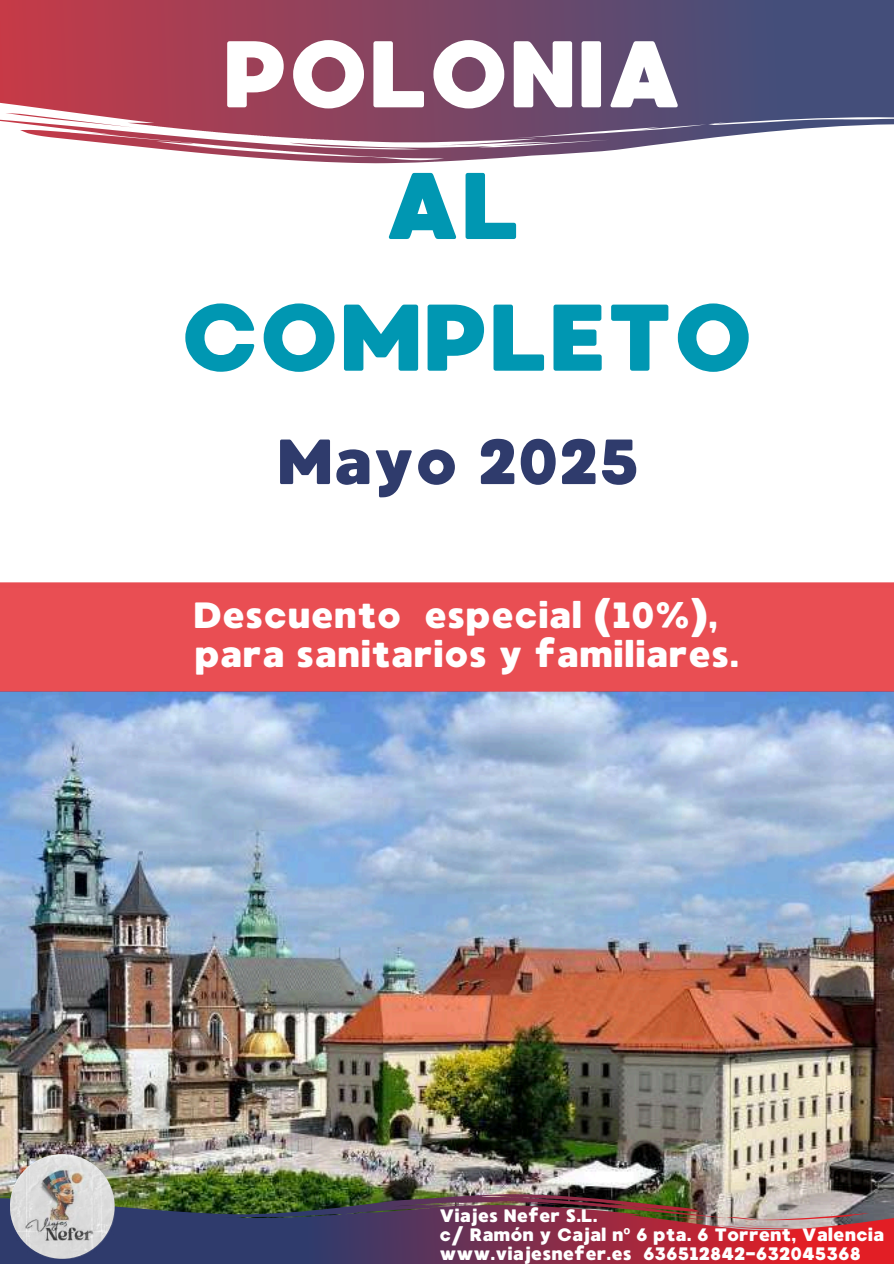
<style>
.page{position:relative;width:894px;height:1264px;background:#fff}
.page>*{position:absolute;margin:0;border:0;box-sizing:border-box;transform-origin:0 0}
.t1{font:94.35px/131.7px "MADE Waffle Soft";color:#0097b2;text-align:center}
.t2{font:94.35px "MADE Waffle Soft";color:#fff}
.t3{font:63.6px "MADE Waffle Soft";color:#2f3b6c}
.t4{font:36.45px/39.3px "MADE Waffle Soft";color:#fff}
.t5{font:18px/19.2px "MADE Waffle Soft";color:#fff}
.s1{font-family:"Noto Sans";font-weight:700}
</style>
<div class="page">
<img style="left:0;top:582px;width:893px;height:612px">
<img style="left:0;top:1194px;width:893px;height:69px">
<img style="left:640px;top:1212px;width:228px;height:16px">
<img style="left:10px;top:1154px;width:104px;height:104px">
<svg style="left:0;top:0;width:893px;height:163px;background:#8d5d78"></svg>
<svg style="left:5px;top:113px;width:129px;height:15px"></svg>
<h1 class="t2" style="left:222px;top:17px;width:461px">POLONIA</h1>
<h1 class="t1" style="left:180px;top:141px;width:574px">AL<br>COMPLETO</h1>
<h2 class="t3" style="left:277px;top:423px;width:364px">Mayo 2025</h2>
<h3 class="t4" style="left:193px;top:595px;width:547px">Descuento especial (10%), para sanitarios y familiares.</h3>
<p class="t5" style="left:439px;top:1206px;width:446px">Viajes Nefer S.L.<br>c/ Ramón y Cajal n<span class="s1">º</span> 6 pta. 6 Torrent, Valencia www.viajesnefer.es 636512842-632045368</p>
</div>
